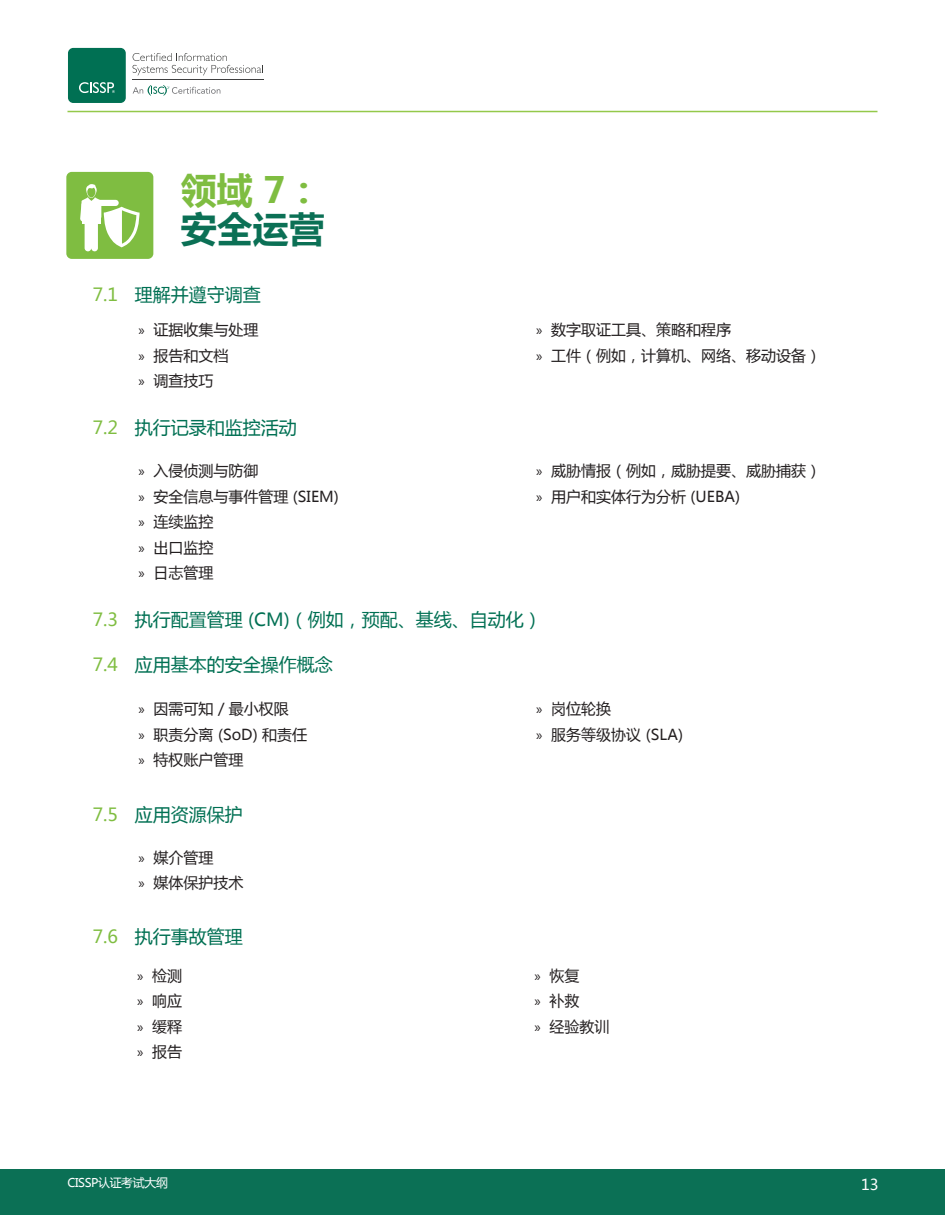
<style>
.page{position:relative;width:945px;height:1215px;background:#fff}
.page>*{position:absolute;margin:0;border:0;box-sizing:border-box;transform-origin:0 0}
.Green_Headlines_Big{font:700 36px "Microsoft Ya Hei";color:#7fbd41}
.Green_Headlines_Big-2{font:700 36px "Microsoft Ya Hei";color:#0b7055}
.t1{font:18px "Microsoft Ya Hei";color:#007053}
.t2{font:15px "Microsoft Ya Hei";color:#231f20}
.t3{font:15px "Microsoft Ya Hei";color:#fff}
.t4{font:12px "Microsoft Ya Hei";letter-spacing:-.035em;color:#fff}
.s1{color:#7fbd41}
.s2{font-family:"Myriad Pro"}
</style>
<div class="page">
<hr style="left:68px;top:111px;width:810px;height:1px;background:#94c94a">
<div style="left:0;top:1170px;width:945px;height:45px;background:#0b7055"></div>
<div style="left:68px;top:48px;width:58px;height:55px;background:#007053;border-radius:5px"></div>
<svg style="left:133px;top:53px;width:130px;height:22px"></svg>
<hr style="left:133px;top:80px;width:131px;height:1px;background:#3e3e3f">
<svg style="left:133px;top:85px;width:87px;height:11px"></svg>
<svg style="left:79px;top:82px;width:36px;height:11px"></svg>
<div style="left:66px;top:172px;width:87px;height:87px;background:#7fbd41;border-radius:5px"></div>
<svg style="left:80px;top:184px;width:60px;height:67px"></svg>
<p class="Green_Headlines_Big" style="left:181px;top:164px;width:142px">领域 7：</p>
<p class="Green_Headlines_Big-2" style="left:181px;top:203px;width:146px">安全运营</p>
<p class="t1" style="left:93px;top:282px;width:170px"><span class="s1">7.1</span> 理解并遵守调查</p>
<p class="t2" style="left:139px;top:320px;width:122px"><span class="s2">»</span> 证据收集与处理</p>
<p class="t2" style="left:139px;top:345px;width:92px"><span class="s2">»</span> 报告和文档</p>
<p class="t2" style="left:139px;top:371px;width:77px"><span class="s2">»</span> 调查技巧</p>
<p class="t1" style="left:93px;top:416px;width:206px"><span class="s1">7.2</span> 执行记录和监控活动</p>
<p class="t2" style="left:139px;top:461px;width:122px"><span class="s2">»</span> 入侵侦测与防御</p>
<p class="t2" style="left:139px;top:486px;width:202px"><span class="s2">»</span> 安全信息与事件管理 (SIEM)</p>
<p class="t2" style="left:139px;top:512px;width:77px"><span class="s2">»</span> 连续监控</p>
<p class="t2" style="left:139px;top:537px;width:77px"><span class="s2">»</span> 出口监控</p>
<p class="t2" style="left:139px;top:563px;width:77px"><span class="s2">»</span> 日志管理</p>
<p class="t2" style="left:536px;top:320px;width:196px"><span class="s2">»</span> 数字取证工具、策略和程序</p>
<p class="t2" style="left:536px;top:345px;width:287px"><span class="s2">»</span> 工件（例如，计算机、网络、移动设备）</p>
<p class="t2" style="left:536px;top:461px;width:287px"><span class="s2">»</span> 威胁情报（例如，威胁提要、威胁捕获）</p>
<p class="t2" style="left:536px;top:486px;width:205px"><span class="s2">»</span> 用户和实体行为分析 (UEBA)</p>
<p class="t1" style="left:93px;top:608px;width:450px"><span class="s1">7.3</span> 执行配置管理 (CM)（例如，预配、基线、自动化）</p>
<p class="t1" style="left:93px;top:653px;width:242px"><span class="s1">7.4</span> 应用基本的安全操作概念</p>
<p class="t2" style="left:139px;top:699px;width:152px"><span class="s2">»</span> 因需可知 / 最小权限</p>
<p class="t2" style="left:139px;top:724px;width:170px"><span class="s2">»</span> 职责分离 (SoD) 和责任</p>
<p class="t2" style="left:139px;top:750px;width:106px"><span class="s2">»</span> 特权账户管理</p>
<p class="t1" style="left:93px;top:803px;width:152px"><span class="s1">7.5</span> 应用资源保护</p>
<p class="t2" style="left:139px;top:847px;width:77px"><span class="s2">»</span> 媒介管理</p>
<p class="t2" style="left:139px;top:873px;width:107px"><span class="s2">»</span> 媒体保护技术</p>
<p class="t1" style="left:93px;top:924px;width:152px"><span class="s1">7.6</span> 执行事故管理</p>
<p class="t2" style="left:137px;top:965px;width:46px"><span class="s2">»</span> 检测</p>
<p class="t2" style="left:137px;top:991px;width:46px"><span class="s2">»</span> 响应</p>
<p class="t2" style="left:137px;top:1016px;width:46px"><span class="s2">»</span> 缓释</p>
<p class="t2" style="left:137px;top:1042px;width:46px"><span class="s2">»</span> 报告</p>
<p class="t2" style="left:536px;top:699px;width:76px"><span class="s2">»</span> 岗位轮换</p>
<p class="t2" style="left:536px;top:724px;width:148px"><span class="s2">»</span> 服务等级协议 (SLA)</p>
<p class="t2" style="left:535px;top:965px;width:46px"><span class="s2">»</span> 恢复</p>
<p class="t2" style="left:535px;top:991px;width:46px"><span class="s2">»</span> 补救</p>
<p class="t2" style="left:535px;top:1016px;width:76px"><span class="s2">»</span> 经验教训</p>
<p class="t4" style="left:68px;top:1174px;width:102px">CISSP认证考试大纲</p>
<p class="t3" style="left:861px;top:1174px;width:19px">13</p>
</div>
